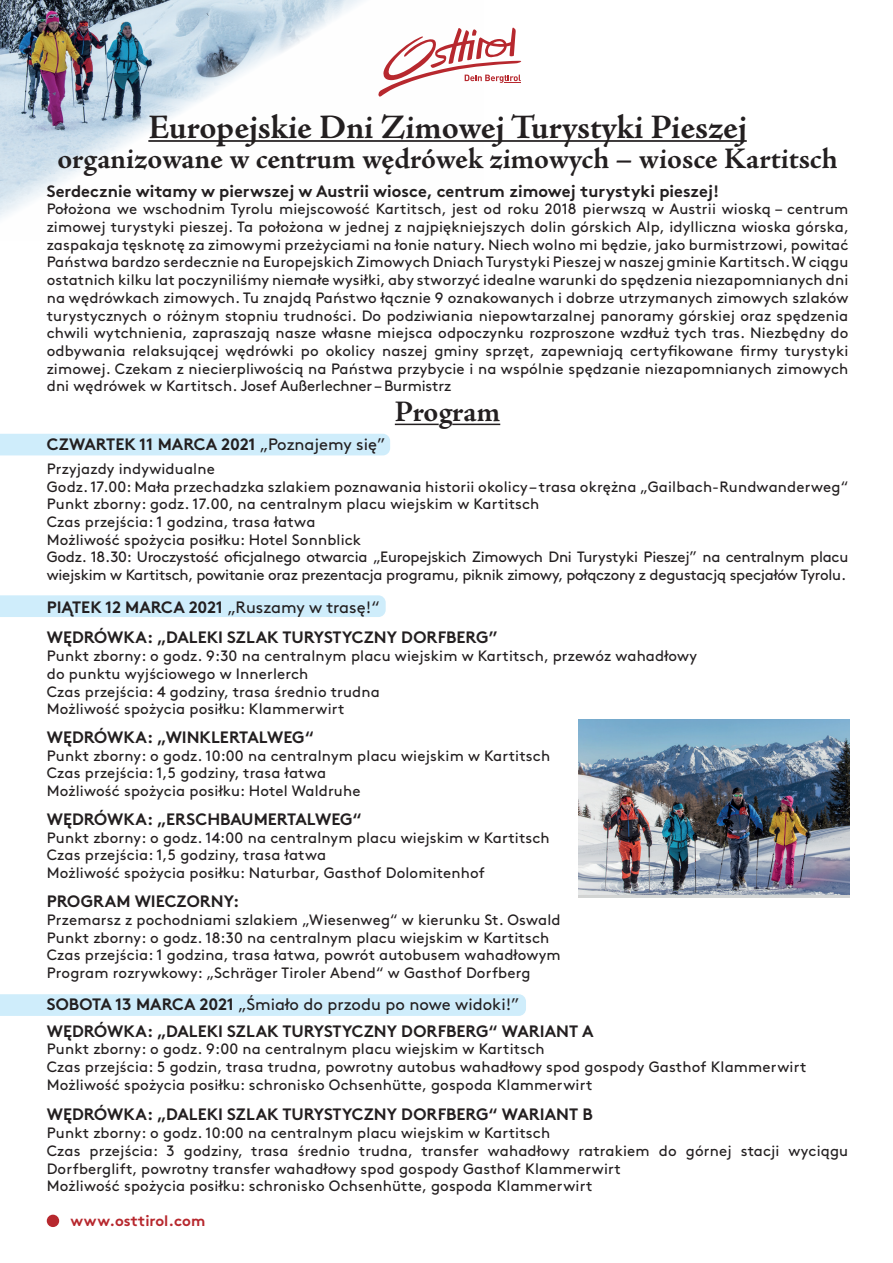
<style>
.page{position:relative;width:893px;height:1263px;background:#fff}
.page>*{position:absolute;margin:0;border:0;box-sizing:border-box;transform-origin:0 0}
.t1{font:700 34.5px "Adobe Jenson Pro";letter-spacing:-.005em;color:#231f20}
.t2{font:700 30px "Adobe Jenson Pro";letter-spacing:-.005em;color:#231f20}
.t3{font:700 16.5px/30px "Brown";color:#231f20}
.t4{font:15px/17.7px "Brown";letter-spacing:.01em;color:#231f20}
.t5{font:700 15px "Brown";color:#b7282e}
.s1{font-weight:400}
</style>
<div class="page">
<img style="left:0;top:0;width:362px;height:218px">
<div style="left:0;top:434px;width:390px;height:21px;background:#cfedfb"></div>
<div style="left:0;top:994px;width:526px;height:22px;background:#cfedfb"></div>
<div style="left:0;top:595px;width:386px;height:22px;background:#cfedfb"></div>
<hr style="left:148px;top:140px;width:599px;height:2px;background:#231f20">
<hr style="left:395px;top:424px;width:44px;height:1px;background:#231f20">
<hr style="left:452px;top:424px;width:48px;height:1px;background:#231f20">
<div style="left:47px;top:1215px;width:12px;height:12px;background:#b7282e;border-radius:50%"></div>
<svg style="left:378px;top:27px;width:144px;height:70px"></svg>
<img style="left:578px;top:719px;width:271px;height:178px">
<h1 class="t1" style="left:148px;top:107px;width:600px">Europejskie Dni Zimowej Turystyki Pieszej</h1>
<h2 class="t2" style="left:57px;top:141px;width:782px">organizowane w centrum wędrówek zimowych – wiosce Kartitsch</h2>
<p class="t3" style="left:47px;top:174px;width:674px">Serdecznie witamy w pierwszej w Austrii wiosce, centrum zimowej turystyki pieszej!</p>
<p class="t4" style="left:47px;top:199px;width:804px;text-align:justify">Położona we wschodnim Tyrolu miejscowość Kartitsch, jest od roku 2018 pierwszą w Austrii wioską – centrum zimowej turystyki pieszej. Ta położona w jednej z najpiękniejszych dolin górskich Alp, idylliczna wioska górska, zaspakaja tęsknotę za zimowymi przeżyciami na łonie natury. Niech wolno mi będzie, jako burmistrzowi, powitać Państwa bardzo serdecznie na Europejskich Zimowych Dniach Turystyki Pieszej w naszej gminie Kartitsch. W ciągu ostatnich kilku lat poczyniliśmy niemałe wysiłki, aby stworzyć idealne warunki do spędzenia niezapomnianych dni na wędrówkach zimowych. Tu znajdą Państwo łącznie 9 oznakowanych i dobrze utrzymanych zimowych szlaków turystycznych o różnym stopniu trudności. Do podziwiania niepowtarzalnej panoramy górskiej oraz spędzenia chwili wytchnienia, zapraszają nasze własne miejsca odpoczynku rozproszone wzdłuż tych tras. Niezbędny do odbywania relaksującej wędrówki po okolicy naszej gminy sprzęt, zapewniają certyfikowane firmy turystyki zimowej. Czekam z niecierpliwością na Państwa przybycie i na wspólnie spędzanie niezapomnianych zimowych dni wędrówek w Kartitsch. Josef Außerlechner – Burmistrz</p>
<h2 class="t2" style="left:395px;top:395px;width:107px">Program</h2>
<p class="t3" style="left:47px;top:427px;width:340px">CZWARTEK 11 MARCA 2021 <span class="s1">„Poznajemy się”</span></p>
<p class="t4" style="left:47px;top:459px;width:803px">Przyjazdy indywidualne<br>Godz. 17.00: Mała przechadzka szlakiem poznawania historii okolicy – trasa okrężna „Gailbach-Rundwanderweg“ Punkt zborny: godz. 17.00, na centralnym placu wiejskim w Kartitsch<br>Czas przejścia: 1 godzina, trasa łatwa<br>Możliwość spożycia posiłku: Hotel Sonnblick<br>Godz. 18.30: Uroczystość oficjalnego otwarcia „Europejskich Zimowych Dni Turystyki Pieszej” na centralnym placu wiejskim w Kartitsch, powitanie oraz prezentacja programu, piknik zimowy, połączony z degustacją specjałów Tyrolu.</p>
<p class="t3" style="left:47px;top:591px;width:453px">PIĄTEK 12 MARCA 2021 <span class="s1">„Ruszamy w trasę!“<br></span>WĘDRÓWKA: „DALEKI SZLAK TURYSTYCZNY DORFBERG”</p>
<p class="t4" style="left:47px;top:646px;width:652px">Punkt zborny: o godz. 9:30 na centralnym placu wiejskim w Kartitsch, przewóz wahadłowy do punktu wyjściowego w Innerlerch<br>Czas przejścia: 4 godziny, trasa średnio trudna<br>Możliwość spożycia posiłku: Klammerwirt</p>
<p class="t3" style="left:47px;top:720px;width:269px">WĘDRÓWKA: „WINKLERTALWEG“</p>
<p class="t4" style="left:47px;top:745px;width:505px">Punkt zborny: o godz. 10:00 na centralnym placu wiejskim w Kartitsch<br>Czas przejścia: 1,5 godziny, trasa łatwa<br>Możliwość spożycia posiłku: Hotel Waldruhe</p>
<p class="t3" style="left:47px;top:802px;width:317px">WĘDRÓWKA: „ERSCHBAUMERTALWEG“</p>
<p class="t4" style="left:47px;top:827px;width:504px">Punkt zborny: o godz. 14:00 na centralnym placu wiejskim w Kartitsch<br>Czas przejścia: 1,5 godziny, trasa łatwa<br>Możliwość spożycia posiłku: Naturbar, Gasthof Dolomitenhof</p>
<p class="t3" style="left:47px;top:884px;width:194px">PROGRAM WIECZORNY:</p>
<p class="t4" style="left:47px;top:909px;width:515px">Przemarsz z pochodniami szlakiem „Wiesenweg“ w kierunku St. Oswald Punkt zborny: o godz. 18:30 na centralnym placu wiejskim w Kartitsch Czas przejścia: 1 godzina, trasa łatwa, powrót autobusem wahadłowym Program rozrywkowy: „Schräger Tiroler Abend“ w Gasthof Dorfberg</p>
<p class="t3" style="left:47px;top:989px;width:548px;line-height:27px">SOBOTA 13 MARCA 2021 <span class="s1">„Śmiało do przodu po nowe widoki!”<br></span>WĘDRÓWKA: „DALEKI SZLAK TURYSTYCZNY DORFBERG“ WARIANT A</p>
<p class="t4" style="left:47px;top:1039px;width:761px">Punkt zborny: o godz. 9:00 na centralnym placu wiejskim w Kartitsch<br>Czas przejścia: 5 godzin, trasa trudna, powrotny autobus wahadłowy spod gospody Gasthof Klammerwirt<br>Możliwość spożycia posiłku: schronisko Ochsenhütte, gospoda Klammerwirt</p>
<p class="t3" style="left:47px;top:1098px;width:547px">WĘDRÓWKA: „DALEKI SZLAK TURYSTYCZNY DORFBERG“ WARIANT B</p>
<p class="t4" style="left:47px;top:1123px;width:803px">Punkt zborny: o godz. 10:00 na centralnym placu wiejskim w Kartitsch<br>Czas przejścia: 3 godziny, trasa średnio trudna, transfer wahadłowy ratrakiem do górnej stacji wyciągu Dorfberglift, powrotny transfer wahadłowy spod gospody Gasthof Klammerwirt<br>Możliwość spożycia posiłku: schronisko Ochsenhütte, gospoda Klammerwirt</p>
<p class="t5" style="left:71px;top:1208px;width:136px">www.osttirol.com</p>
</div>
